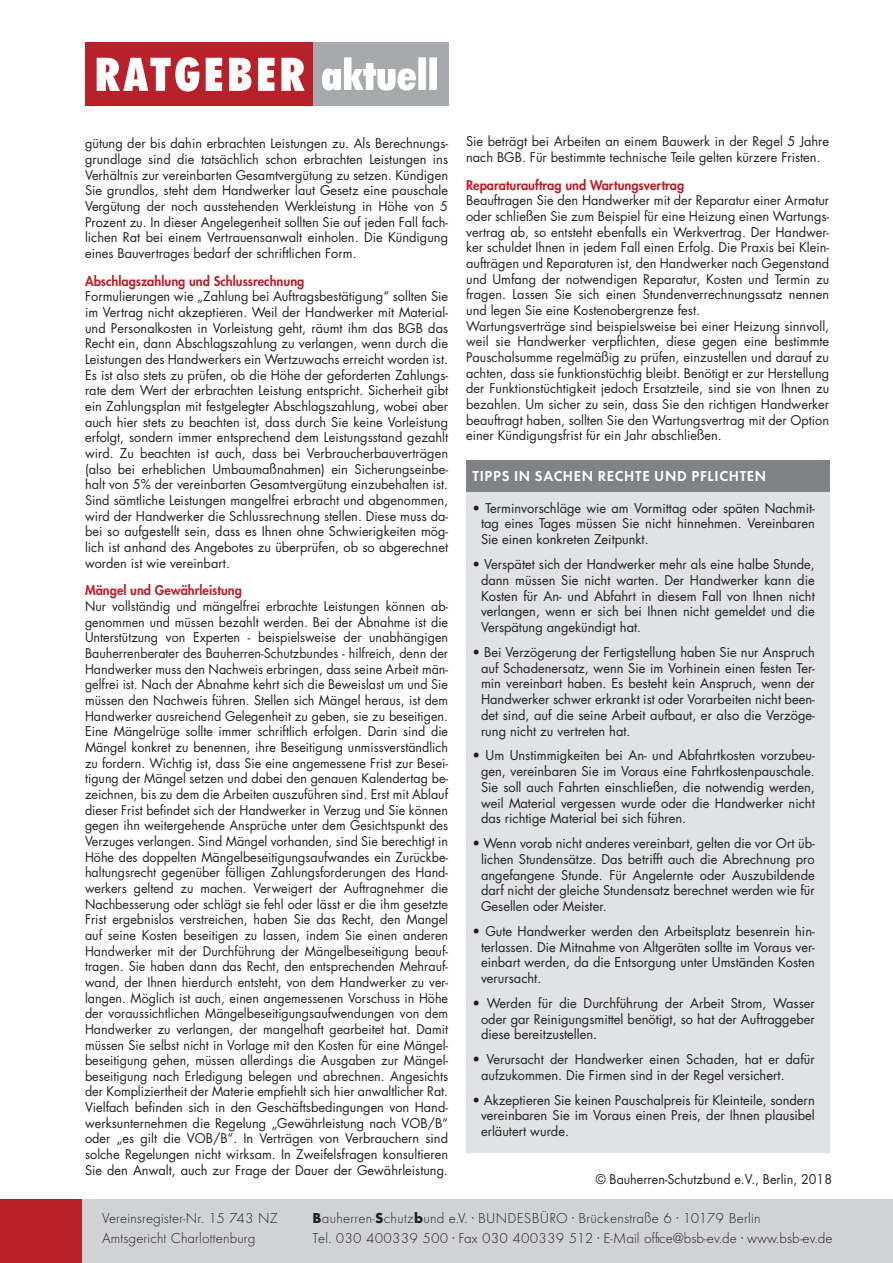
<style>
.page{position:relative;width:893px;height:1263px;background:#fff}
.page>*{position:absolute;margin:0;border:0;box-sizing:border-box;transform-origin:0 0}
.t1{font:15px/19.5px "Futura Lgt";letter-spacing:.01em;color:#231f20}
.t2{font:15px "Futura Dem Bld";letter-spacing:.05em;color:#fff}
.t3{font:13.2px/15.8px "Futura";color:#231f20;text-align:justify}
.t4{font:13.05px/15.6px "Futura";color:#231f20;text-align:justify}
.t5{font:13.05px/15.6px "Futura";color:#231f20;text-align:justify;scale:.96 1}
.t6{font:800 13.05px "Futura";color:#b8202a}
.s1{font-family:"Futura Bld"}
</style>
<div class="page">
<div style="left:0;top:1199px;width:893px;height:64px;background:#d1d2d4"></div>
<div style="left:0;top:1199px;width:82px;height:64px;background:#b8202a"></div>
<div style="left:85px;top:43px;width:363px;height:63px;background:#a8a9ad"></div>
<div style="left:85px;top:43px;width:228px;height:63px;background:#b8202a"></div>
<svg style="left:322px;top:57px;width:115px;height:34px"></svg>
<svg style="left:97px;top:57px;width:208px;height:35px"></svg>
<div style="left:466px;top:486px;width:363px;height:666px;background:#e1e2e4"></div>
<div style="left:466px;top:460px;width:363px;height:31px;background:#808285"></div>
<p class="t4" style="left:85px;top:136px;width:365px">gütung der bis dahin erbrachten Leistungen zu. Als Berechnungs&shy;grundlage sind die tatsächlich schon erbrachten Leistungen ins Verhältnis zur vereinbarten Gesamtvergütung zu setzen. Kündigen Sie grundlos, steht dem Handwerker laut Gesetz eine pauschale Vergütung der noch ausstehenden Werkleistung in Höhe von 5<br>Prozent zu. In dieser Angelegenheit sollten Sie auf jeden Fall fach&shy;lichen Rat bei einem Vertrauensanwalt einholen. Die Kündigung eines Bauvertrages bedarf der schriftlichen Form.</p>
<p class="t6" style="left:85px;top:272px;width:221px">Abschlagszahlung und Schlussrechnung</p>
<p class="t4" style="left:85px;top:289px;width:365px">Formulierungen wie „Zahlung bei Auftragsbestätigung“ sollten Sie im Vertrag nicht akzeptieren. Weil der Handwerker mit Material&shy;und Personalkosten in Vorleistung geht, räumt ihm das BGB das Recht ein, dann Abschlagszahlung zu verlangen, wenn durch die Leistungen des Handwerkers ein Wertzuwachs erreicht worden ist.<br>Es ist also stets zu prüfen, ob die Höhe der geforderten Zahlungs&shy;rate dem Wert der erbrachten Leistung entspricht. Sicherheit gibt ein Zahlungsplan mit festgelegter Abschlagszahlung, wobei aber auch hier stets zu beachten ist, dass durch Sie keine Vorleistung erfolgt, sondern immer entsprechend dem Leistungsstand gezahlt wird. Zu beachten ist auch, dass bei Verbraucherbauverträgen (also bei erheblichen Umbaumaßnahmen) ein Sicherungseinbe&shy;halt von 5% der vereinbarten Gesamtvergütung einzubehalten ist.<br>Sind sämtliche Leistungen mangelfrei erbracht und abgenommen, wird der Handwerker die Schlussrechnung stellen. Diese muss da&shy;bei so aufgestellt sein, dass es Ihnen ohne Schwierigkeiten mög&shy;lich ist anhand des Angebotes zu überprüfen, ob so abgerechnet worden ist wie vereinbart.</p>
<p class="t6" style="left:85px;top:582px;width:158px">Mängel und Gewährleistung</p>
<p class="t5" style="left:85px;top:598px;width:380px">Nur vollständig und mängelfrei erbrachte Leistungen können ab&shy;genommen und müssen bezahlt werden. Bei der Abnahme ist die Unterstützung von Experten - beispielsweise der unabhängigen Bauherrenberater des Bauherren-Schutzbundes - hilfreich, denn der Handwerker muss den Nachweis erbringen, dass seine Arbeit män&shy;gelfrei ist. Nach der Abnahme kehrt sich die Beweislast um und Sie müssen den Nachweis führen. Stellen sich Mängel heraus, ist dem Handwerker ausreichend Gelegenheit zu geben, sie zu beseitigen.<br>Eine Mängelrüge sollte immer schriftlich erfolgen. Darin sind die Mängel konkret zu benennen, ihre Beseitigung unmissverständlich zu fordern. Wichtig ist, dass Sie eine angemessene Frist zur Besei&shy;tigung der Mängel setzen und dabei den genauen Kalendertag be&shy;zeichnen, bis zu dem die Arbeiten auszuführen sind. Erst mit Ablauf dieser Frist befindet sich der Handwerker in Verzug und Sie können gegen ihn weitergehende Ansprüche unter dem Gesichtspunkt des Verzuges verlangen. Sind Mängel vorhanden, sind Sie berechtigt in Höhe des doppelten Mängelbeseitigungsaufwandes ein Zurückbe&shy;haltungsrecht gegenüber fälligen Zahlungsforderungen des Hand&shy;werkers geltend zu machen. Verweigert der Auftragnehmer die Nachbesserung oder schlägt sie fehl oder lässt er die ihm gesetzte Frist ergebnislos verstreichen, haben Sie das Recht, den Mangel auf seine Kosten beseitigen zu lassen, indem Sie einen anderen Handwerker mit der Durchführung der Mängelbeseitigung beauf&shy;tragen. Sie haben dann das Recht, den entsprechenden Mehrauf&shy;wand, der Ihnen hierdurch entsteht, von dem Handwerker zu ver&shy;langen. Möglich ist auch, einen angemessenen Vorschuss in Höhe der voraussichtlichen Mängelbeseitigungsaufwendungen von dem Handwerker zu verlangen, der mangelhaft gearbeitet hat. Damit müssen Sie selbst nicht in Vorlage mit den Kosten für eine Mängel&shy;beseitigung gehen, müssen allerdings die Ausgaben zur Mängel&shy;beseitigung nach Erledigung belegen und abrechnen. Angesichts der Kompliziertheit der Materie empfiehlt sich hier anwaltlicher Rat.<br>Vielfach befinden sich in den Geschäftsbedingungen von Hand&shy;werksunternehmen die Regelung „Gewährleistung nach VOB/B“ oder „es gilt die VOB/B“. In Verträgen von Verbrauchern sind solche Regelungen nicht wirksam. In Zweifelsfragen konsultieren Sie den Anwalt, auch zur Frage der Dauer der Gewährleistung.</p>
<p class="t4" style="left:466px;top:134px;width:365px">Sie beträgt bei Arbeiten an einem Bauwerk in der Regel 5 Jahre nach BGB. Für bestimmte technische Teile gelten kürzere Fristen.</p>
<p class="t6" style="left:466px;top:176px;width:220px">Reparaturauftrag und Wartungsvertrag</p>
<p class="t4" style="left:466px;top:192px;width:365px">Beauftragen Sie den Handwerker mit der Reparatur einer Armatur oder schließen Sie zum Beispiel für eine Heizung einen Wartungs&shy;vertrag ab, so entsteht ebenfalls ein Werkvertrag. Der Handwer&shy;ker schuldet Ihnen in jedem Fall einen Erfolg. Die Praxis bei Klein&shy;aufträgen und Reparaturen ist, den Handwerker nach Gegenstand und Umfang der notwendigen Reparatur, Kosten und Termin zu fragen. Lassen Sie sich einen Stundenverrechnungssatz nennen und legen Sie eine Kostenobergrenze fest.</p>
<p class="t4" style="left:466px;top:318px;width:365px">Wartungsverträge sind beispielsweise bei einer Heizung sinnvoll, weil sie Handwerker verpflichten, diese gegen eine bestimmte Pauschalsumme regelmäßig zu prüfen, einzustellen und darauf zu achten, dass sie funktionstüchtig bleibt. Benötigt er zur Herstellung der Funktionstüchtigkeit jedoch Ersatzteile, sind sie von Ihnen zu bezahlen. Um sicher zu sein, dass Sie den richtigen Handwerker beauftragt haben, sollten Sie den Wartungsvertrag mit der Option einer Kündigungsfrist für ein Jahr abschließen.</p>
<p class="t2" style="left:472px;top:466px;width:295px">TIPPS IN SACHEN RECHTE UND PFLICHTEN</p>
<p class="t3" style="left:481px;top:500px;width:335px;text-indent:-9px">• Terminvorschläge wie am Vormittag oder späten Nachmit&shy;tag eines Tages müssen Sie nicht hinnehmen. Vereinbaren Sie einen konkreten Zeitpunkt.</p>
<p class="t3" style="left:481px;top:556px;width:335px;text-indent:-9px">• Verspätet sich der Handwerker mehr als eine halbe Stunde, dann müssen Sie nicht warten. Der Handwerker kann die Kosten für An- und Abfahrt in diesem Fall von Ihnen nicht verlangen, wenn er sich bei Ihnen nicht gemeldet und die Verspätung angekündigt hat.</p>
<p class="t3" style="left:481px;top:644px;width:335px;text-indent:-9px">• Bei Verzögerung der Fertigstellung haben Sie nur Anspruch auf Schadenersatz, wenn Sie im Vorhinein einen festen Ter&shy;min vereinbart haben. Es besteht kein Anspruch, wenn der Handwerker schwer erkrankt ist oder Vorarbeiten nicht been&shy;det sind, auf die seine Arbeit aufbaut, er also die Verzöge&shy;rung nicht zu vertreten hat.</p>
<p class="t3" style="left:481px;top:747px;width:335px;text-indent:-9px">• Um Unstimmigkeiten bei An- und Abfahrtkosten vorzubeu&shy;gen, vereinbaren Sie im Voraus eine Fahrtkostenpauschale.<br>Sie soll auch Fahrten einschließen, die notwendig werden, weil Material vergessen wurde oder die Handwerker nicht das richtige Material bei sich führen.</p>
<p class="t3" style="left:481px;top:835px;width:335px;text-indent:-9px">• Wenn vorab nicht anderes vereinbart, gelten die vor Ort üb&shy;lichen Stundensätze. Das betrifft auch die Abrechnung pro angefangene Stunde. Für Angelernte oder Auszubildende darf nicht der gleiche Stundensatz berechnet werden wie für Gesellen oder Meister.</p>
<p class="t3" style="left:481px;top:923px;width:335px;text-indent:-9px">• Gute Handwerker werden den Arbeitsplatz besenrein hin&shy;terlassen. Die Mitnahme von Altgeräten sollte im Voraus ver&shy;einbart werden, da die Entsorgung unter Umständen Kosten verursacht.</p>
<p class="t3" style="left:481px;top:995px;width:335px;text-indent:-9px">• Werden für die Durchführung der Arbeit Strom, Wasser oder gar Reinigungsmittel benötigt, so hat der Auftraggeber diese bereitzustellen.</p>
<p class="t3" style="left:481px;top:1051px;width:335px;text-indent:-9px">• Verursacht der Handwerker einen Schaden, hat er dafür aufzukommen. Die Firmen sind in der Regel versichert.</p>
<p class="t3" style="left:481px;top:1092px;width:335px;text-indent:-9px">• Akzeptieren Sie keinen Pauschalpreis für Kleinteile, sondern vereinbaren Sie im Voraus einen Preis, der Ihnen plausibel erläutert wurde.</p>
<p class="t5" style="left:596px;top:1171px;width:248px">© Bauherren-Schutzbund e.V., Berlin, 2018</p>
<p class="t1" style="left:102px;top:1210px;width:177px">Vereinsregister-Nr. 15 743 NZ<br>Amtsgericht Charlottenburg</p>
<p class="t1" style="left:313px;top:1210px;width:522px"><span class="s1">B</span>auherren-<span class="s1">S</span>chutz<span class="s1">b</span>und e.V. · BUNDESBÜRO · Brückenstraße 6 · 10179 Berlin<br>Tel. 030 400339 500 · Fax 030 400339 512 · E-Mail office@bsb-ev.de · www.bsb-ev.de</p>
</div>
